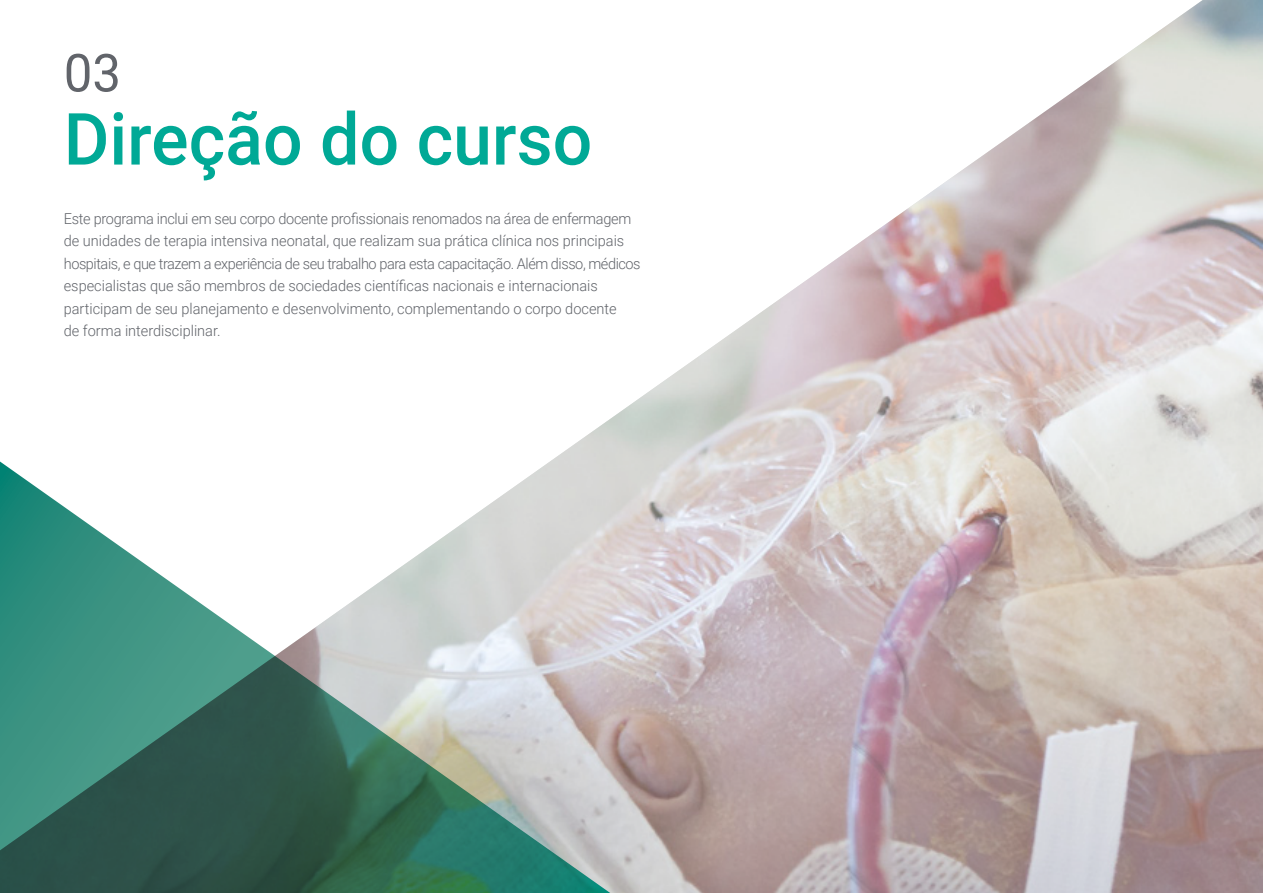
<style>
.page{position:relative;width:1263px;height:893px;background:#fff}
.page>*{position:absolute;margin:0;border:0;box-sizing:border-box;transform-origin:0 0}
.t1{font:500 72px "Roboto";color:#00a996}
.t2{font:52.5px "Roboto";color:#61646a}
.t3{font:300 15px/22.5px "Roboto";color:#61646a}
</style>
<div class="page">
<img style="left:572px;top:0;width:691px;height:893px">
<svg style="left:0;top:446px;width:640px;height:447px"></svg>
<h2 class="t2" style="left:64px;top:36px;width:59px">03</h2>
<h1 class="t1" style="left:64px;top:89px;width:530px">Direção do curso</h1>
<p class="t3" style="left:64px;top:207px;width:578px">Este programa inclui em seu corpo docente profissionais renomados na área de enfermagem de unidades de terapia intensiva neonatal, que realizam sua prática clínica nos principais hospitais, e que trazem a experiência de seu trabalho para esta capacitação. Além disso, médicos especialistas que são membros de sociedades científicas nacionais e internacionais participam de seu planejamento e desenvolvimento, complementando o corpo docente<br>de forma interdisciplinar.</p>
</div>
